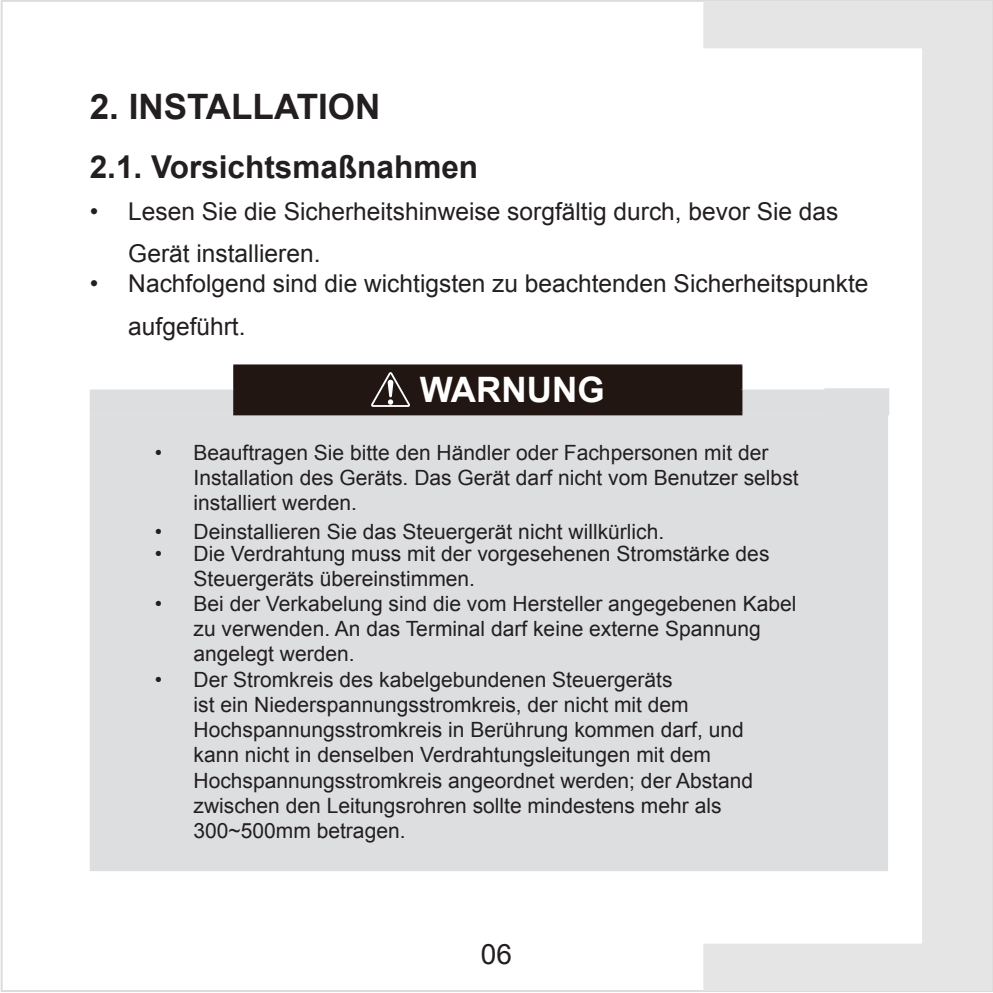
<style>
.page{position:relative;width:993px;height:993px;background:#fff}
.page>*{position:absolute;margin:0;border:0;box-sizing:border-box;transform-origin:0 0}
.T_1{font:700 35px "Arial";color:#231f20}
.t1{font:700 35px "Arial";color:#fff}
.T_2{font:700 31.5px "Arial";color:#231f20}
.t2{font:28px "Arial";color:#231f20}
.正文{font:24.5px/42px "Arial";color:#231f20}
.正文-2{font:21px/25.2px "Arial";color:#231f20}
</style>
<div class="page">
<svg style="left:703px;top:1px;width:288px;height:989px"></svg>
<div style="left:234px;top:365px;width:506px;height:49px;background:#221612"></div>
<div style="left:90px;top:389px;width:143px;height:25px;background:#dddee0"></div>
<div style="left:742px;top:389px;width:144px;height:25px;background:#dddee0"></div>
<div style="left:90px;top:414px;width:797px;height:456px;background:#dddee0"></div>
<hr style="left:233px;top:412px;width:509px;height:3px;background:#221612">
<hr style="left:824px;top:388px;width:64px;height:2px;background:#dddee0">
<hr style="left:824px;top:390px;width:2px;height:22px;background:#dddee0">
<hr style="left:886px;top:390px;width:2px;height:22px;background:#dddee0">
<hr style="left:824px;top:412px;width:64px;height:3px;background:#dddee0">
<hr style="left:233px;top:364px;width:509px;height:1px;background:#221612">
<hr style="left:233px;top:365px;width:2px;height:24px;background:#221612">
<hr style="left:739px;top:365px;width:3px;height:24px;background:#221612">
<hr style="left:233px;top:389px;width:2px;height:23px;background:#221612">
<hr style="left:739px;top:389px;width:3px;height:23px;background:#221612">
<svg style="left:371px;top:372px;width:39px;height:35px"></svg>
<p class="T_1" style="left:90px;top:84px;width:292px">2. INSTALLATION</p>
<p class="T_2" style="left:90px;top:146px;width:390px">2.1. Vorsichtsmaßnahmen</p>
<p class="正文" style="left:128px;top:191px;width:711px;text-indent:-39px">• Lesen Sie die Sicherheitshinweise sorgfältig durch, bevor Sie das<br>Gerät installieren.</p>
<p class="正文" style="left:128px;top:261px;width:741px;line-height:43.8px;text-indent:-39px">• Nachfolgend sind die wichtigsten zu beachtenden Sicherheitspunkte aufgeführt.</p>
<p class="t1" style="left:419px;top:366px;width:186px">WARNUNG</p>
<p class="正文-2" style="left:193px;top:439px;width:606px;text-indent:-39px">• Beauftragen Sie bitte den Händler oder Fachpersonen mit der<br>Installation des Geräts. Das Gerät darf nicht vom Benutzer selbst installiert werden.</p>
<p class="正文-2" style="left:155px;top:519px;width:510px">• Deinstallieren Sie das Steuergerät nicht willkürlich.</p>
<p class="正文-2" style="left:193px;top:540px;width:577px;text-indent:-39px">• Die Verdrahtung muss mit der vorgesehenen Stromstärke des<br>Steuergeräts übereinstimmen.</p>
<p class="正文-2" style="left:193px;top:591px;width:604px;text-indent:-39px">• Bei der Verkabelung sind die vom Hersteller angegebenen Kabel zu verwenden. An das Terminal darf keine externe Spannung angelegt werden.</p>
<p class="正文-2" style="left:193px;top:666px;width:561px;text-indent:-39px">• Der Stromkreis des kabelgebundenen Steuergeräts<br>ist ein Niederspannungsstromkreis, der nicht mit dem Hochspannungsstromkreis in Berührung kommen darf, und kann nicht in denselben Verdrahtungsleitungen mit dem Hochspannungsstromkreis angeordnet werden; der Abstand zwischen den Leitungsrohren sollte mindestens mehr als 300~500mm betragen.</p>
<h3 class="t2" style="left:480px;top:935px;width:33px">06</h3>
</div>
